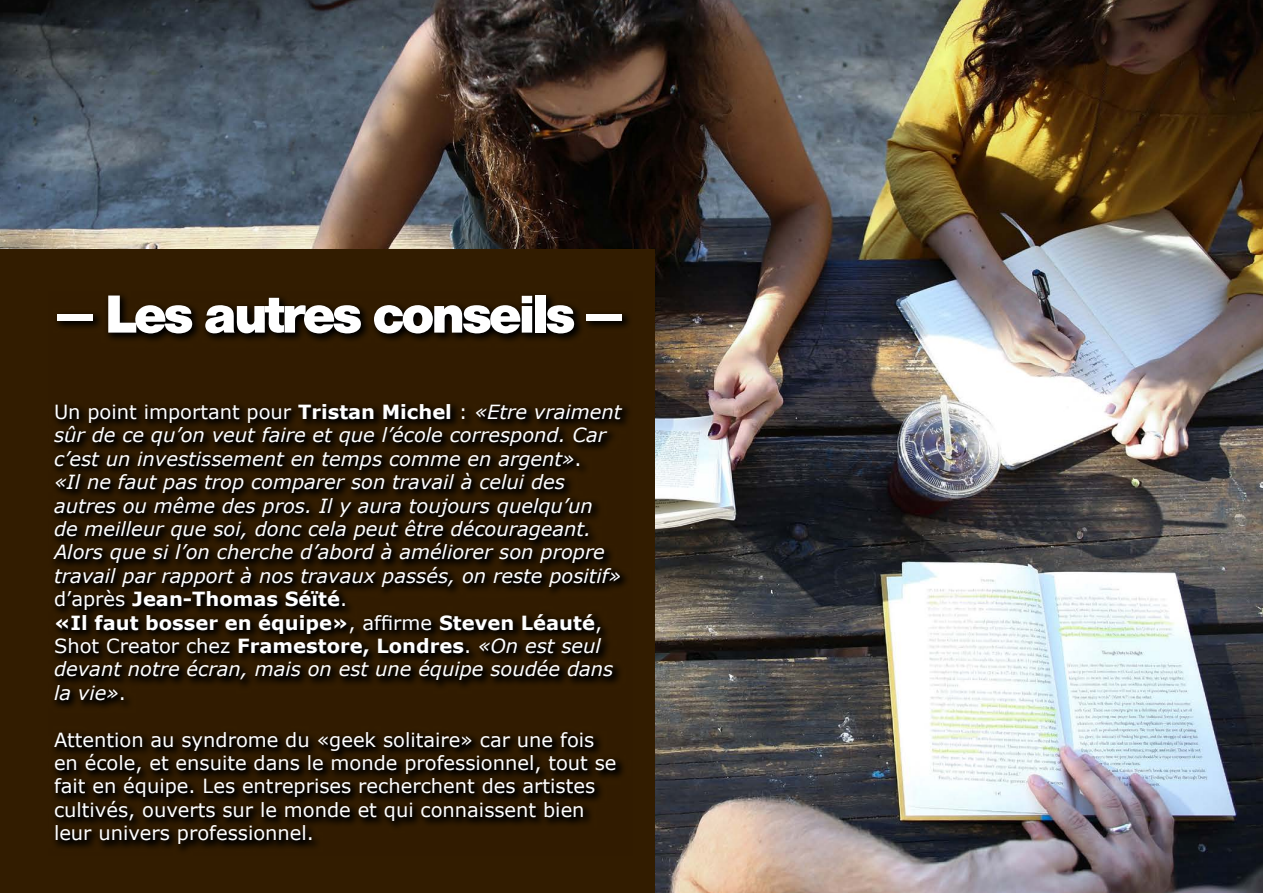
<style>
.page{position:relative;width:1263px;height:893px;background:#fff}
.page>*{position:absolute;margin:0;border:0;box-sizing:border-box;transform-origin:0 0}
.t1{font:700 52.5px "Helvetica BQ";letter-spacing:-.035em;color:#fff}
.t2{font:italic 19.5px/23.4px "Verdana";color:#fff}
.t3{font:19.5px/23.4px "Verdana";color:#fff}
.s1{font-style:normal}
.s2{font-weight:700;font-style:normal}
</style>
<div class="page">
<img style="left:0;top:0;width:1263px;height:893px">
<div style="left:0;top:250px;width:655px;height:643px;background:#321c00"></div>
<svg style="left:54px;top:295px;width:575px;height:555px"></svg>
<h1 class="t1" style="left:58px;top:283px;width:565px">— Les autres conseils —</h1>
<p class="t2" style="left:54px;top:400px;width:569px"><span class="s1">Un point important pour</span> <span class="s2">Tristan Michel</span> <span class="s1">:</span> «Etre vraiment sûr de ce qu’on veut faire et que l’école correspond. Car c’est un investissement en temps comme en argent»<span class="s1">.<br></span>«Il ne faut pas trop comparer son travail à celui des autres ou même des pros. Il y aura toujours quelqu’un de meilleur que soi, donc cela peut être décourageant.<br>Alors que si l’on cherche d’abord à améliorer son propre travail par rapport à nos travaux passés, on reste positif» <span class="s1">d’après</span> <span class="s2">Jean-Thomas Séïté</span><span class="s1">.<br></span><span class="s2">«Il faut bosser en équipe»</span><span class="s1">, affirme</span> <span class="s2">Steven Léauté</span><span class="s1">, Shot Creator chez</span> <span class="s2">Framestore, Londres</span><span class="s1">.</span> «On est seul devant notre écran, mais on est une équipe soudée dans la vie»<span class="s1">.</span></p>
<p class="t3" style="left:54px;top:728px;width:564px">Attention au syndrome du «geek solitaire» car une fois en école, et ensuite dans le monde professionnel, tout se fait en équipe. Les entreprises recherchent des artistes cultivés, ouverts sur le monde et qui connaissent bien leur univers professionnel.</p>
</div>
